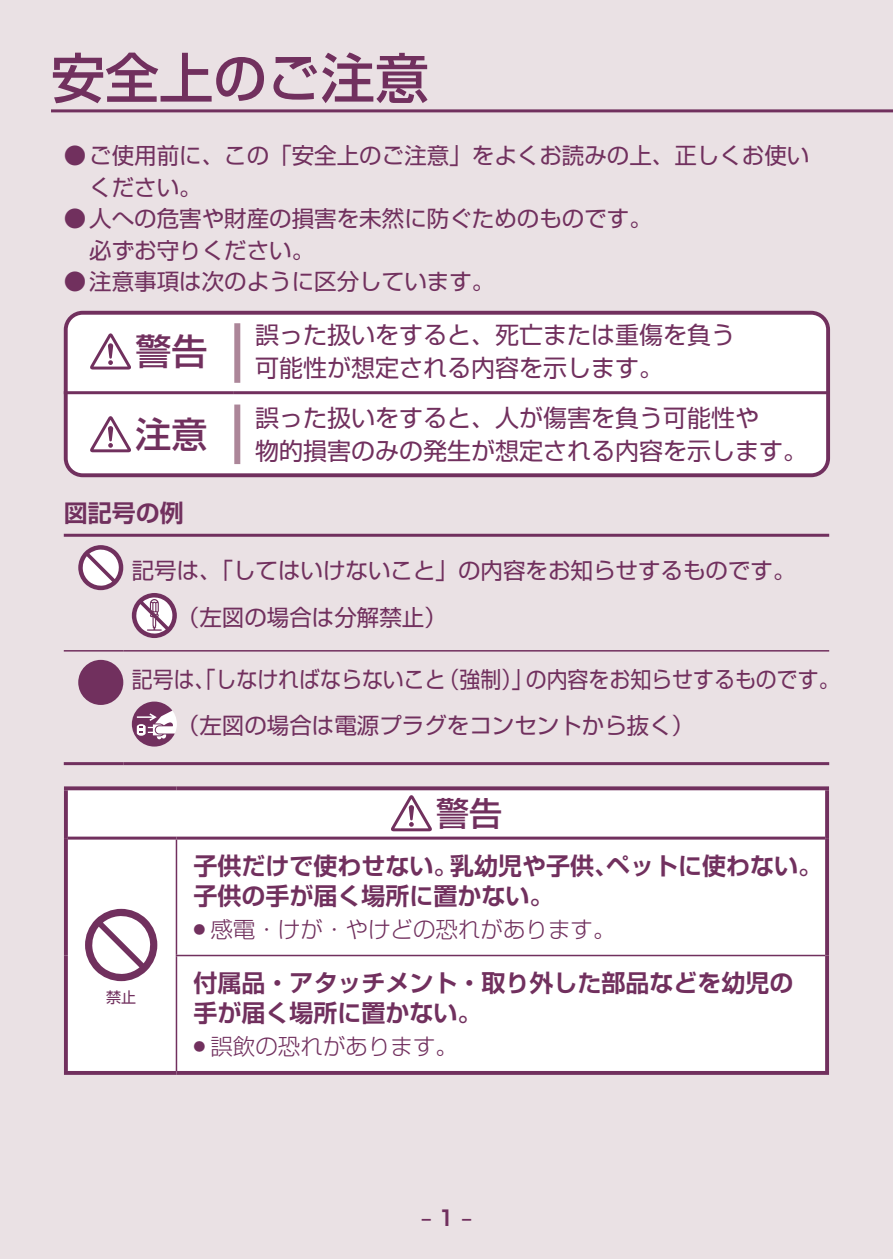
<style>
.page{position:relative;width:893px;height:1259px;background:#eae1e4}
.page>*{position:absolute;margin:0;border:0;box-sizing:border-box;transform-origin:0 0}
.t1{font:500 54px "Shin Go Pro";color:#71305e}
.t2{font:500 36px "Shin Go Pro";color:#71305e}
.t3{font:500 33px "Shin Go Pro";color:#71305e}
.t4{font:700 24px/30px "Shin Go Pro De";color:#71305e}
.t5{font:24px/33px "Shin Go Pro";color:#71305e}
.t6{font:22.5px/31.5px "Shin Go Pro";color:#71305e}
.t7{font:22.5px/46.8px "Shin Go Pro";color:#71305e;scale:.93 1}
.t8{font:300 22.5px "Shin Go Pro";color:#71305e}
.t9{font:700 21px "Shin Go Pro De";color:#71305e}
.t10{font:15px "Shin Go Pro";color:#71305e}
</style>
<div class="page">
<div style="left:66px;top:313px;width:762px;height:162px;background:#fff;border-radius:17px"></div>
<div style="left:64px;top:311px;width:766px;height:166px;border:4px solid #71305e;border-radius:17px"></div>
<div style="left:234px;top:323px;width:6px;height:60px;background:#ac8699"></div>
<div style="left:234px;top:404px;width:6px;height:60px;background:#ac8699"></div>
<hr style="left:51px;top:109px;width:842px;height:3px;background:#71305e">
<hr style="left:64px;top:534px;width:765px;height:3px;background:#71305e">
<hr style="left:64px;top:391px;width:170px;height:3px;background:#71305e">
<hr style="left:234px;top:391px;width:593px;height:3px;background:#71305e">
<svg style="left:90px;top:333px;width:41px;height:36px"></svg>
<svg style="left:90px;top:416px;width:41px;height:36px"></svg>
<hr style="left:64px;top:650px;width:59px;height:1px;background:#71305e">
<hr style="left:64px;top:762px;width:59px;height:3px;background:#71305e">
<hr style="left:123px;top:650px;width:706px;height:1px;background:#71305e">
<hr style="left:123px;top:762px;width:706px;height:3px;background:#71305e">
<svg style="left:78px;top:545px;width:45px;height:45px"></svg>
<svg style="left:132px;top:593px;width:45px;height:45px"></svg>
<div style="left:78px;top:660px;width:45px;height:45px;background:#71305e;border-radius:50%"></div>
<svg style="left:132px;top:701px;width:43px;height:45px"></svg>
<div style="left:68px;top:790px;width:757px;height:281px;background:#fff"></div>
<hr style="left:68px;top:836px;width:108px;height:3px;background:#71305e">
<hr style="left:176px;top:836px;width:649px;height:3px;background:#71305e">
<hr style="left:176px;top:839px;width:1px;height:115px;background:#71305e">
<hr style="left:176px;top:956px;width:1px;height:115px;background:#71305e">
<hr style="left:176px;top:954px;width:649px;height:2px;background:#71305e">
<svg style="left:64px;top:838px;width:4px;height:117px"></svg>
<svg style="left:64px;top:955px;width:4px;height:116px"></svg>
<svg style="left:825px;top:838px;width:4px;height:117px"></svg>
<svg style="left:825px;top:955px;width:4px;height:116px"></svg>
<svg style="left:64px;top:786px;width:112px;height:4px"></svg>
<svg style="left:64px;top:790px;width:4px;height:48px"></svg>
<svg style="left:176px;top:786px;width:653px;height:4px;fill:#71305e"></svg>
<svg style="left:825px;top:790px;width:4px;height:48px"></svg>
<svg style="left:64px;top:1071px;width:112px;height:4px"></svg>
<svg style="left:176px;top:1071px;width:653px;height:4px;fill:#71305e"></svg>
<svg style="left:391px;top:795px;width:41px;height:36px"></svg>
<svg style="left:85px;top:909px;width:72px;height:72px"></svg>
<h1 class="t1" style="left:51px;top:34px;width:380px">安全上のご注意</h1>
<p class="t6" style="left:89px;top:137px;width:722px;text-indent:-26px">●ご使用前に、この「安全上のご注意」をよくお読みの上、正しくお使いください。</p>
<p class="t6" style="left:89px;top:200px;width:564px;text-indent:-26px">●人への危害や財産の損害を未然に防ぐためのものです。必ずお守りください。</p>
<p class="t6" style="left:64px;top:263px;width:432px">●注意事項は次のように区分しています。</p>
<h2 class="t2" style="left:136px;top:322px;width:74px">警告</h2>
<p class="t5" style="left:255px;top:315px;width:481px">誤った扱いをすると、死亡または重傷を負う可能性が想定される内容を示します。</p>
<h2 class="t2" style="left:136px;top:405px;width:74px">注意</h2>
<p class="t5" style="left:255px;top:398px;width:553px">誤った扱いをすると、人が傷害を負う可能性や<br>物的損害のみの発生が想定される内容を示します。</p>
<p class="t4" style="left:64px;top:495px;width:121px">図記号の例</p>
<p class="t6" style="left:177px;top:544px;width:620px;line-height:46.8px;text-indent:-45px">記号は、「してはいけないこと」の内容をお知らせするものです。（左図の場合は分解禁止）</p>
<p class="t7" style="left:177px;top:653px;width:714px;text-indent:-45px">記号は、「しなければならないこと（強制）」の内容をお知らせするものです。（左図の場合は電源プラグをコンセントから抜く）</p>
<p class="t10" style="left:106px;top:985px;width:31px">禁止</p>
<h3 class="t3" style="left:436px;top:786px;width:67px">警告</h3>
<p class="t4" style="left:193px;top:847px;width:630px">子供だけで使わせない。乳幼児や子供、ペットに使わない。子供の手が届く場所に置かない。</p>
<p class="t8" style="left:193px;top:910px;width:424px"><sup>●</sup> 感電・けが・やけどの恐れがあります。</p>
<p class="t4" style="left:193px;top:965px;width:601px">付属品・アタッチメント・取り外した部品などを幼児の手が届く場所に置かない。</p>
<p class="t8" style="left:193px;top:1028px;width:266px"><sup>●</sup> 誤飲の恐れがあります。</p>
<p class="t9" style="left:421px;top:1201px;width:52px">‒ 1 ‒</p>
</div>
